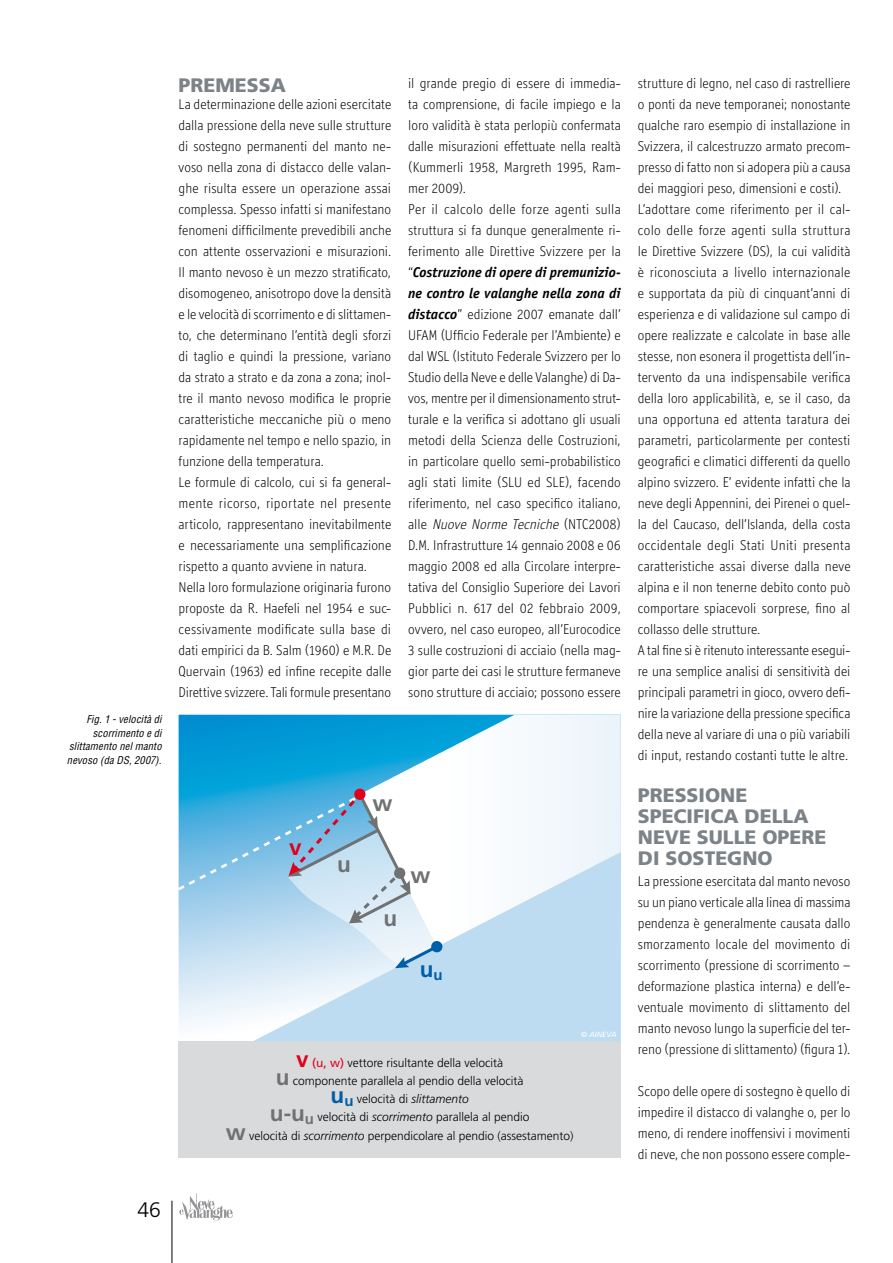
<style>
.page{position:relative;width:893px;height:1263px;background:#fff}
.page>*{position:absolute;margin:0;border:0;box-sizing:border-box;transform-origin:0 0}
.t1{font:700 22.65px "Frutiger";color:#707172}
.t2{font:700 22.65px "Frutiger";color:#005ea8}
.t3{font:700 22.65px "Frutiger";color:#e2001a}
.t4{font:300 21px "Frutiger";color:#000}
.t5{font:900 19.5px/21px "Frutiger";color:#7c8388}
.t6{font:300 14.25px/21px "Officina Display ITC";letter-spacing:.005em;color:#000}
.t7{font:italic 700 14.25px/21px "Officina Sans";letter-spacing:-.005em;color:#000}
.t8{font:300 12.15px/18.1px "Frutiger";color:#000;text-align:center}
.t9{font:italic condensed 10.5px/13.5px "Helvetica";letter-spacing:.015em;color:#000;text-align:right}
.t10{font:italic 7.5px "Frutiger";color:#fff}
.s1{font-family:"Officina Display ITC";font-weight:300;font-style:normal}
.s2{font-family:"Officina Sans";font-weight:700;font-style:italic}
.s3{font-style:italic}
.s4{font-weight:700;font-size:22.65px;color:#e2001a}
.s5{font-weight:400;color:#e2001a}
.s6{font-weight:700;font-size:22.65px;color:#707172}
.s7{font-weight:700;font-size:22.65px;color:#005ea8}
.s8{font-weight:700;font-size:15.15px;color:#005ea8}
.s9{font-weight:700;font-size:15.15px;color:#707172}
</style>
<div class="page">
<hr style="left:172px;top:1201px;width:1px;height:62px;background:#000">
<svg style="left:179px;top:1193px;width:54px;height:27px"></svg>
<svg style="left:179px;top:715px;width:181px;height:312px;background:#94cdeb"></svg>
<div style="left:179px;top:1041px;width:442px;height:117px;background:#d9dadb"></div>
<svg style="left:253px;top:893px;width:368px;height:148px;background:#c4dff2"></svg>
<svg style="left:360px;top:715px;width:261px;height:232px"></svg>
<svg style="left:178px;top:735px;width:296px;height:158px;background:#48b4e0"></svg>
<svg style="left:288px;top:788px;width:185px;height:180px"></svg>
<p class="t9" style="left:67px;top:712px;width:96px">Fig. 1 - velocità di scorrimento e di slittamento nel manto nevoso (da DS, 2007).</p>
<h3 class="t5" style="left:179px;top:74px;width:109px">PREMESSA</h3>
<p class="t6" style="left:179px;top:93px;width:214px">La determinazione delle azioni esercitate dalla pressione della neve sulle strutture di sostegno permanenti del manto ne&shy;voso nella zona di distacco delle valan&shy;ghe risulta essere un operazione assai complessa. Spesso infatti si manifestano fenomeni difficilmente prevedibili anche con attente osservazioni e misurazioni.<br>Il manto nevoso è un mezzo stratificato, disomogeneo, anisotropo dove la densità e le velocità di scorrimento e di slittamen&shy;to, che determinano l’entità degli sforzi di taglio e quindi la pressione, variano da strato a strato e da zona a zona; inol&shy;tre il manto nevoso modifica le proprie caratteristiche meccaniche più o meno rapidamente nel tempo e nello spazio, in funzione della temperatura.<br>Le formule di calcolo, cui si fa general&shy;mente ricorso, riportate nel presente articolo, rappresentano inevitabilmente e necessariamente una semplificazione rispetto a quanto avviene in natura.<br>Nella loro formulazione originaria furono proposte da R. Haefeli nel 1954 e suc&shy;cessivamente modificate sulla base di dati empirici da B. Salm (1960) e M.R. De Quervain (1963) ed infine recepite dalle Direttive svizzere. Tali formule presentano</p>
<p class="t6" style="left:408px;top:72px;width:214px">il grande pregio di essere di immedia&shy;ta comprensione, di facile impiego e la loro validità è stata perlopiù confermata dalle misurazioni effettuate nella realtà (Kummerli 1958, Margreth 1995, Ram&shy;mer 2009).<br>Per il calcolo delle forze agenti sulla struttura si fa dunque generalmente ri&shy;ferimento alle Direttive Svizzere per la</p>
<p class="t7" style="left:408px;top:261px;width:214px"><span class="s1">“</span>Costruzione di opere di premunizio&shy;ne contro le valanghe nella zona di</p>
<p class="t6" style="left:408px;top:303px;width:214px;text-align:justify"><span class="s2">distacco</span>” edizione 2007 emanate dall’ UFAM (Ufficio Federale per l’Ambiente) e dal WSL (Istituto Federale Svizzero per lo Studio della Neve e delle Valanghe) di Da&shy;vos, mentre per il dimensionamento strut&shy;turale e la verifica si adottano gli usuali metodi della Scienza delle Costruzioni, in particolare quello semi-probabilistico agli stati limite (SLU ed SLE), facendo riferimento, nel caso specifico italiano, a l l e <span class="s3">Nuove Norme Tecniche</span> ( N TC 2 0 0 8 )<br>D.M. Infrastrutture 14 gennaio 2008 e 06 maggio 2008 ed alla Circolare interpre&shy;tativa del Consiglio Superiore dei Lavori Pubblici n. 617 del 02 febbraio 2009, ovvero, nel caso europeo, all’Eurocodice 3 sulle costruzioni di acciaio (nella mag&shy;gior parte dei casi le strutture fermaneve sono strutture di acciaio; possono essere</p>
<h1 class="t3" style="left:289px;top:834px;width:14px">v</h1>
<h1 class="t1" style="left:337px;top:850px;width:15px">u</h1>
<h1 class="t1" style="left:372px;top:790px;width:22px">w</h1>
<h1 class="t1" style="left:383px;top:905px;width:15px">u</h1>
<h1 class="t1" style="left:411px;top:861px;width:22px">w</h1>
<h1 class="t2" style="left:420px;top:955px;width:24px">u<sub>u</sub></h1>
<p class="t8" style="left:226px;top:1054px;width:349px"><span class="s4">v</span> <span class="s5">(u, w)</span> vettore risultante della velocità<br><span class="s6">u</span> componente parallela al pendio della velocità<br><span class="s7">u</span><span class="s8">u</span> velocità di <span class="s3">slittamento<br></span><span class="s6">u-u</span><span class="s9">u</span> velocità di <span class="s3">scorrimento</span> parallela al pendio<br><span class="s6">w</span> velocità di <span class="s3">scorrimento</span> perpendicolare al pendio (assestamento)</p>
<p class="t10" style="left:581px;top:1030px;width:37px">© AINEVA</p>
<h2 class="t4" style="left:138px;top:1198px;width:25px">46</h2>
<p class="t6" style="left:638px;top:72px;width:214px">strutture di legno, nel caso di rastrelliere o ponti da neve temporanei; nonostante qualche raro esempio di installazione in Svizzera, il calcestruzzo armato precom&shy;presso di fatto non si adopera più a causa dei maggiori peso, dimensioni e costi).<br>L’adottare come riferimento per il cal&shy;colo delle forze agenti sulla struttura le Direttive Svizzere (DS), la cui validità è riconosciuta a livello internazionale e supportata da più di cinquant’anni di esperienza e di validazione sul campo di opere realizzate e calcolate in base alle stesse, non esonera il progettista dell’in&shy;tervento da una indispensabile verifica della loro applicabilità, e, se il caso, da una opportuna ed attenta taratura dei parametri, particolarmente per contesti geografici e climatici differenti da quello alpino svizzero. E’ evidente infatti che la neve degli Appennini, dei Pirenei o quel&shy;la del Caucaso, dell’Islanda, della costa occidentale degli Stati Uniti presenta caratteristiche assai diverse dalla neve alpina e il non tenerne debito conto può comportare spiacevoli sorprese, fino al collasso delle strutture.<br>A tal fine si è ritenuto interessante esegui&shy;re una semplice analisi di sensitività dei principali parametri in gioco, ovvero defi&shy;nire la variazione della pressione specifica della neve al variare di una o più variabili di input, restando costanti tutte le altre.</p>
<h3 class="t5" style="left:638px;top:784px;width:190px">PRESSIONE<br>SPECIFICA DELLA<br>NEVE SULLE OPERE<br>DI SOSTEGNO</h3>
<p class="t6" style="left:638px;top:870px;width:214px;text-align:justify">La pressione esercitata dal manto nevoso su un piano verticale alla linea di massima pendenza è generalmente causata dallo smorzamento locale del movimento di scorrimento (pressione di scorrimento – deformazione plastica interna) e dell’e&shy;ventuale movimento di slittamento del manto nevoso lungo la superficie del ter&shy;reno (pressione di slittamento) (figura 1).</p>
<p class="t6" style="left:638px;top:1080px;width:214px;text-align:justify">Scopo delle opere di sostegno è quello di impedire il distacco di valanghe o, per lo meno, di rendere inoffensivi i movimenti di neve, che non possono essere comple-</p>
</div>
